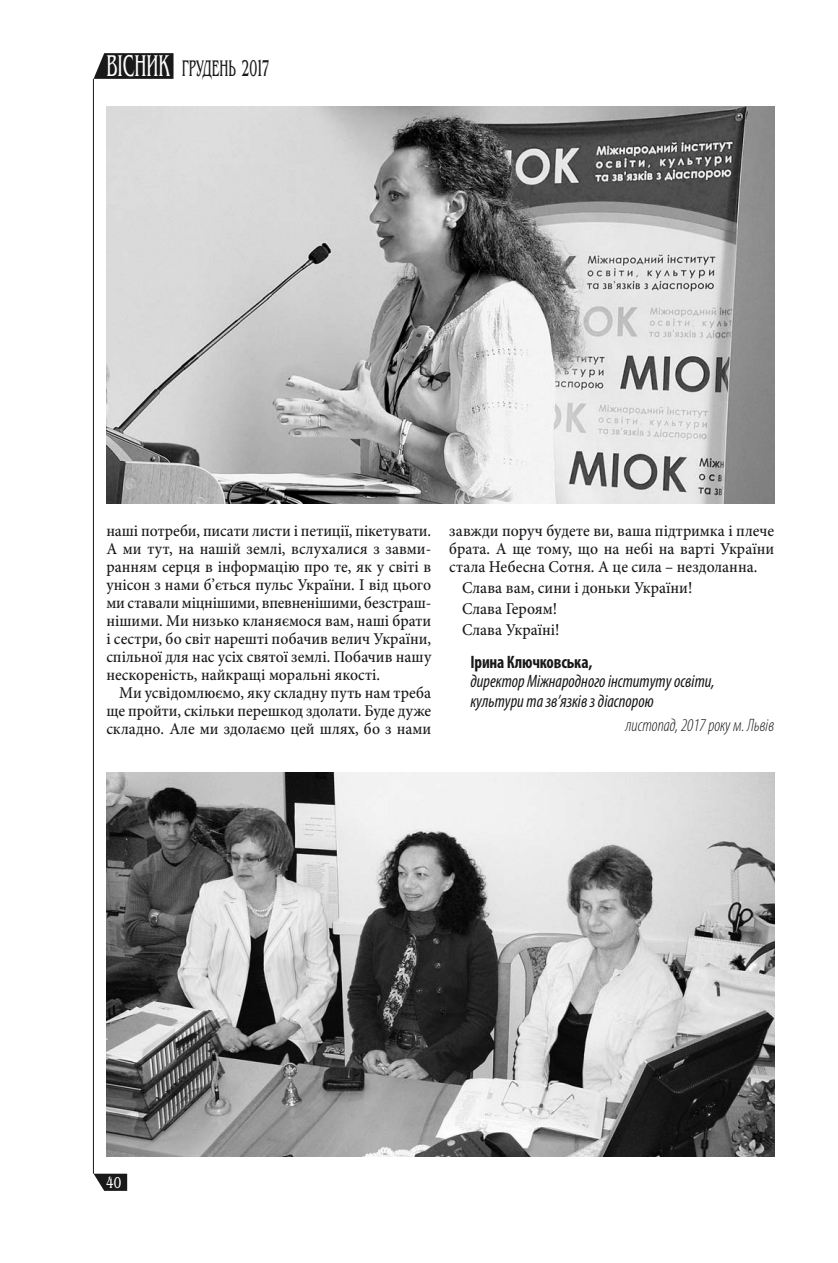
<style>
.page{position:relative;width:838px;height:1263px;background:#fff}
.page>*{position:absolute;margin:0;border:0;box-sizing:border-box;transform-origin:0 0}
.t1{font:31.5px "Benguiat";color:#fff;scale:.53 1}
.t2{font:23.7px "Benguiat";color:#191919;scale:.53 1}
.t3{font:italic condensed 18px/19.5px "Myriad Pro";color:#191919;scale:.95 1}
.t4{font:italic 300 condensed 18px "Myriad Pro";color:#191919;scale:.95 1}
.t5{font:700 condensed 18px "Myriad Pro";letter-spacing:-.01em;color:#191919;scale:.95 1}
.t6{font:500 16.5px/18px "Minion Pro";color:#191919;text-align:justify;scale:.95 1}
.t7{font:16.5px "Benguiat";color:#fff;scale:.74 1}
.s1{font-size:24px}
</style>
<div class="page">
<svg style="left:94px;top:1174px;width:33px;height:17px"></svg>
<svg style="left:94px;top:53px;width:79px;height:26px;background:#292929"></svg>
<hr style="left:93px;top:79px;width:1px;height:1095px;background:#191919">
<img style="left:106px;top:106px;width:669px;height:397px">
<img style="left:106px;top:773px;width:669px;height:384px">
<h1 class="t1" style="left:106px;top:47px;width:100px">¬I–Õ»</h1>
<h2 class="t2" style="left:182px;top:54px;width:168px">√—”ƒ≈Õ‹ <span class="s1">2017</span></h2>
<p class="t6" style="left:106px;top:523px;width:343px">наші потреби, писати листи і петиції, пікетувати.<br>А ми тут, на нашій землі, вслухалися з завми&shy;ранням серця в інформацію про те, як у світі в унісон з нами б’ється пульс України. І від цього ми ставали міцнішими, впевненішими, безстраш&shy;нішими. Ми низько кланяємося вам, наші брати і сестри, бо світ нарешті побачив велич України, спільної для нас усіх святої землі. Побачив нашу нескореність, найкращі моральні якості.</p>
<p class="t6" style="left:106px;top:685px;width:343px;text-indent:13px">Ми усвідомлюємо, яку складну путь нам треба ще пройти, скільки перешкод здолати. Буде дуже складно. Але ми здолаємо цей шлях, бо з нами</p>
<p class="t6" style="left:449px;top:523px;width:344px">завжди поруч будете ви, ваша підтримка і плече брата. А ще тому, що на небі на варті України стала Небесна Сотня. А це сила – нездоланна.</p>
<p class="t6" style="left:462px;top:579px;width:244px;line-height:21px;text-align:left">Слава вам, сини і доньки України!<br>Слава Героям!<br>Слава Україні!</p>
<p class="t5" style="left:470px;top:651px;width:130px">Ірина Ключковська,</p>
<p class="t3" style="left:470px;top:673px;width:259px">директор Міжнародного інституту освіти, культури та зв’язків з діаспорою</p>
<p class="t4" style="left:625px;top:714px;width:158px">листопад, 2017 року м. Львів</p>
<p class="t7" style="left:106px;top:1172px;width:23px">40</p>
</div>
